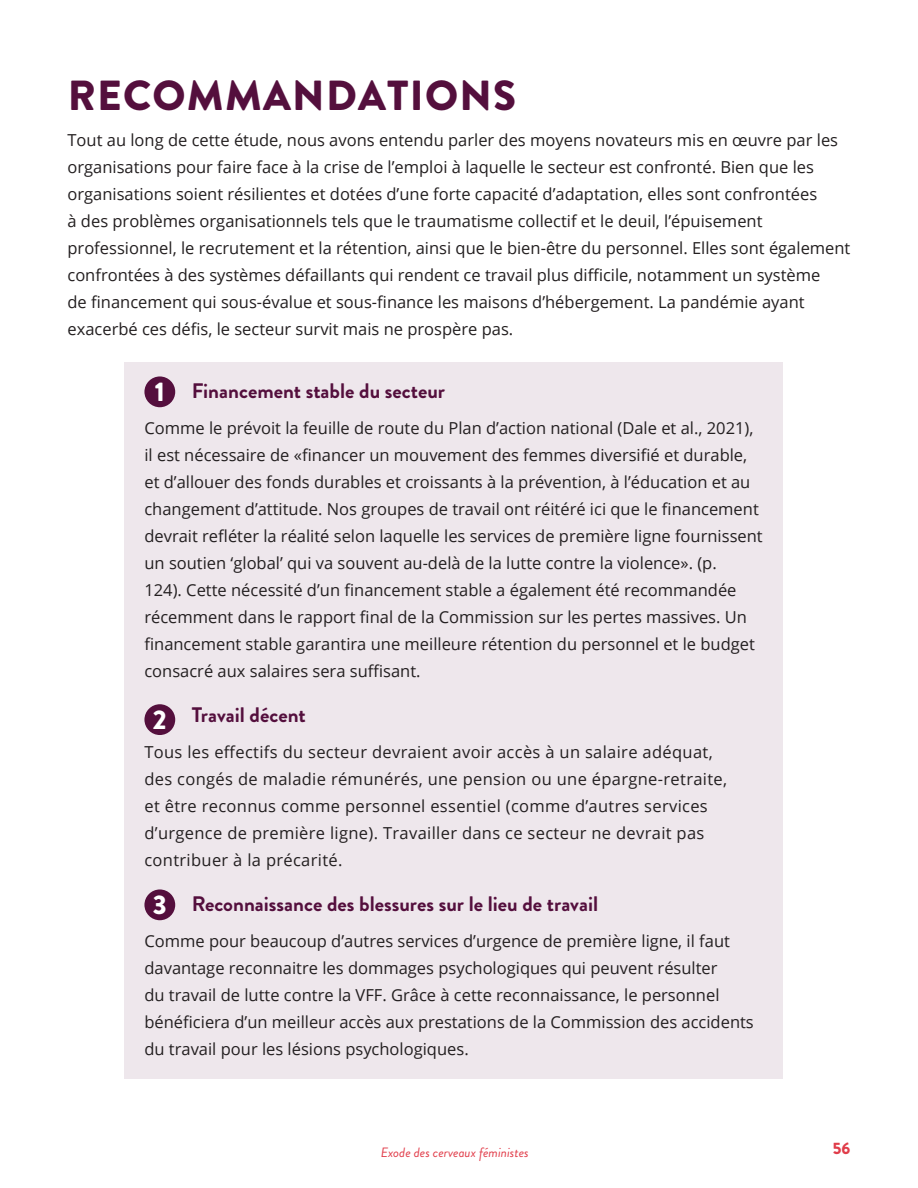
<style>
.page{position:relative;width:918px;height:1188px;background:#fff}
.page>*{position:absolute;margin:0;border:0;box-sizing:border-box;transform-origin:0 0}
.t1{font:900 42px "Brandon Grotesque";letter-spacing:.03em;color:#540f3d}
.Subheadings_PP{font:900 27px "Brandon Grotesque";color:#fff}
.Pullout_emphasis{font:700 21px "Brandon Grotesque";color:#540f3d}
.Body_copy{font:16.5px/27px "Open Sans";color:#231f20}
.Body_copy-2{font:16.5px/27px "Open Sans";letter-spacing:.02em;color:#231f20}
.t2{font:900 16.5px "Brandon Grotesque";color:#e03d4a}
.t3{font:italic 13.5px "Brandon Grotesque";color:#e13d4a}
</style>
<div class="page">
<div style="left:124px;top:362px;width:659px;height:716px;background:#eee7ec"></div>
<div style="left:144px;top:376px;width:31px;height:31px;background:#540f3d;border-radius:50%"></div>
<div style="left:144px;top:704px;width:31px;height:31px;background:#540f3d;border-radius:50%"></div>
<div style="left:144px;top:889px;width:31px;height:31px;background:#540f3d;border-radius:50%"></div>
<h1 class="t1" style="left:68px;top:66px;width:450px">RECOMMANDATIONS</h1>
<p class="Body_copy" style="left:68px;top:126px;width:784px">Tout au long de cette étude, nous avons entendu parler des moyens novateurs mis en œuvre par les organisations pour faire face à la crise de l’emploi à laquelle le secteur est confronté. Bien que les organisations soient résilientes et dotées d’une forte capacité d’adaptation, elles sont confrontées<br>à des problèmes organisationnels tels que le traumatisme collectif et le deuil, l’épuisement professionnel, le recrutement et la rétention, ainsi que le bien-être du personnel. Elles sont également confrontées à des systèmes défaillants qui rendent ce travail plus difficile, notamment un système<br>de financement qui sous-évalue et sous-finance les maisons d’hébergement. La pandémie ayant exacerbé ces défis, le secteur survit mais ne prospère pas.</p>
<p class="Subheadings_PP" style="left:155px;top:373px;width:12px">1</p>
<p class="Pullout_emphasis" style="left:192px;top:376px;width:255px">Financement stable du secteur</p>
<p class="Body_copy" style="left:144px;top:414px;width:620px">Comme le prévoit la feuille de route du Plan d’action national (Dale et al., 2021), il est nécessaire de «financer un mouvement des femmes diversifié et durable, et d’allouer des fonds durables et croissants à la prévention, à l’éducation et au changement d’attitude. Nos groupes de travail ont réitéré ici que le financement devrait refléter la réalité selon laquelle les services de première ligne fournissent un soutien ‘global’ qui va souvent au-delà de la lutte contre la violence». (p.<br>124). Cette nécessité d’un financement stable a également été recommandée récemment dans le rapport final de la Commission sur les pertes massives. Un financement stable garantira une meilleure rétention du personnel et le budget consacré aux salaires sera suffisant.</p>
<p class="Pullout_emphasis" style="left:192px;top:700px;width:116px">Travail décent</p>
<p class="Body_copy-2" style="left:144px;top:738px;width:584px">Tous les effectifs du secteur devraient avoir accès à un salaire adéquat, des congés de maladie rémunérés, une pension ou une épargne-retraite, et être reconnus comme personnel essentiel (comme d’autres services d’urgence de première ligne). Travailler dans ce secteur ne devrait pas contribuer à la précarité.</p>
<p class="Pullout_emphasis" style="left:192px;top:889px;width:408px">Reconnaissance des blessures sur le lieu de travail</p>
<p class="Body_copy" style="left:144px;top:927px;width:611px">Comme pour beaucoup d’autres services d’urgence de première ligne, il faut davantage reconnaitre les dommages psychologiques qui peuvent résulter<br>du travail de lutte contre la VFF. Grâce à cette reconnaissance, le personnel bénéficiera d’un meilleur accès aux prestations de la Commission des accidents du travail pour les lésions psychologiques.</p>
<p class="Subheadings_PP" style="left:153px;top:701px;width:15px">2</p>
<p class="Subheadings_PP" style="left:153px;top:886px;width:15px">3</p>
<p class="t3" style="left:381px;top:1143px;width:150px">Exode des cerveaux féministes</p>
<p class="t2" style="left:833px;top:1137px;width:19px">56</p>
</div>
